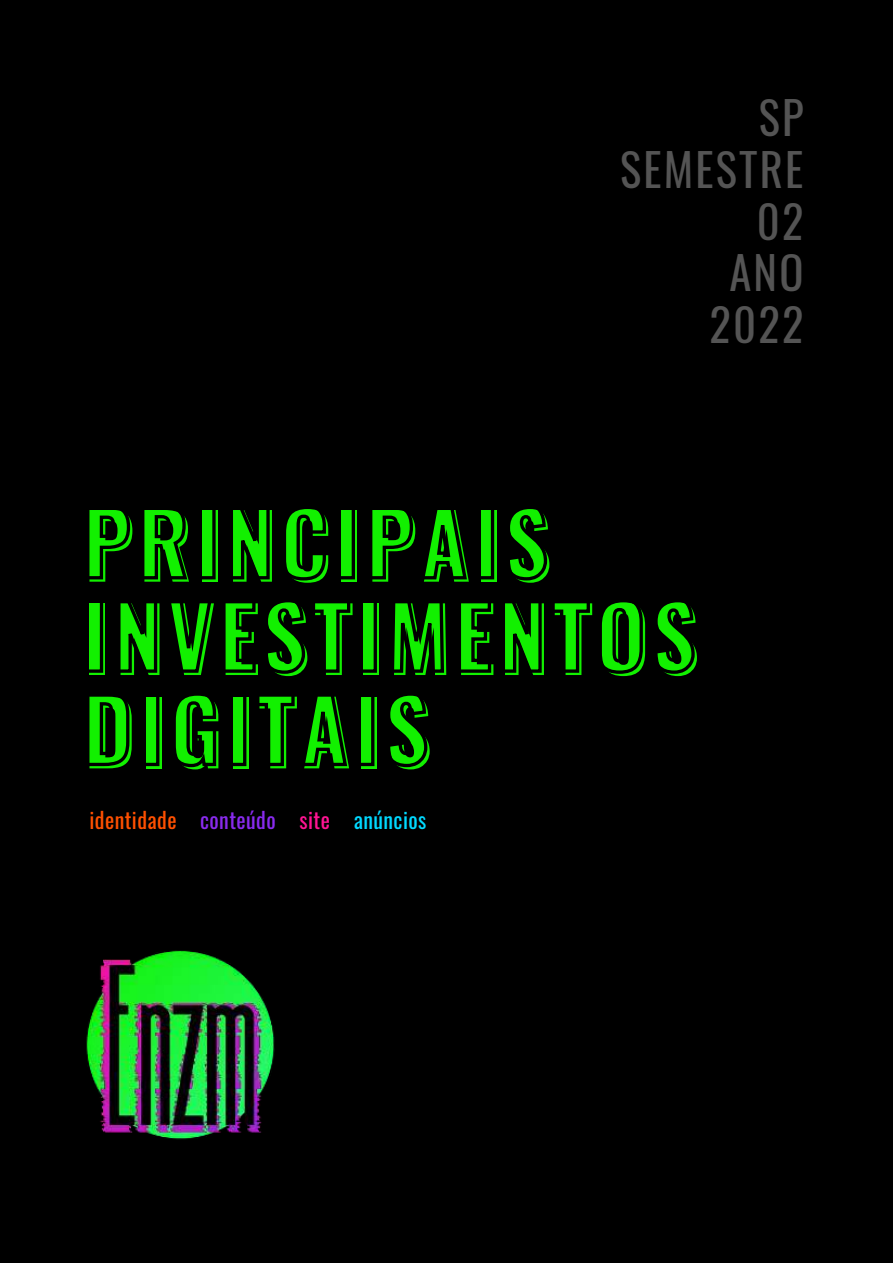
<style>
.page{position:relative;width:893px;height:1264px;background:#fff}
.page>*{position:absolute;margin:0;border:0;box-sizing:border-box;transform-origin:0 0}
.t1{font:700 88.5px/93.3px "Oswald";letter-spacing:.05em;color:#12f000}
.t2{font:44.7px/51.8px "Oswald";letter-spacing:.05em;color:#545454;text-align:right}
.t3{font:21.9px "Oswald";letter-spacing:.02em;color:#fe5000}
.s1{color:#892bee}
.s2{color:#ff1493}
.s3{color:#00d9ff}
</style>
<div class="page">
<div style="left:0;top:0;width:892px;height:1262px;background:#000"></div>
<img style="left:86px;top:950px;width:189px;height:190px">
<p class="t2" style="left:620px;top:88px;width:185px">SP<br>SEMESTRE<br>02<br>ANO<br>2022</p>
<p class="t1" style="left:84px;top:504px;width:616px">PRINCIPAIS<br>INVESTIMENTOS<br>DIGITAIS</p>
<p class="t3" style="left:89px;top:800px;width:338px">identidade <span class="s1">conteúdo</span> <span class="s2">site</span> <span class="s3">anúncios</span></p>
</div>
